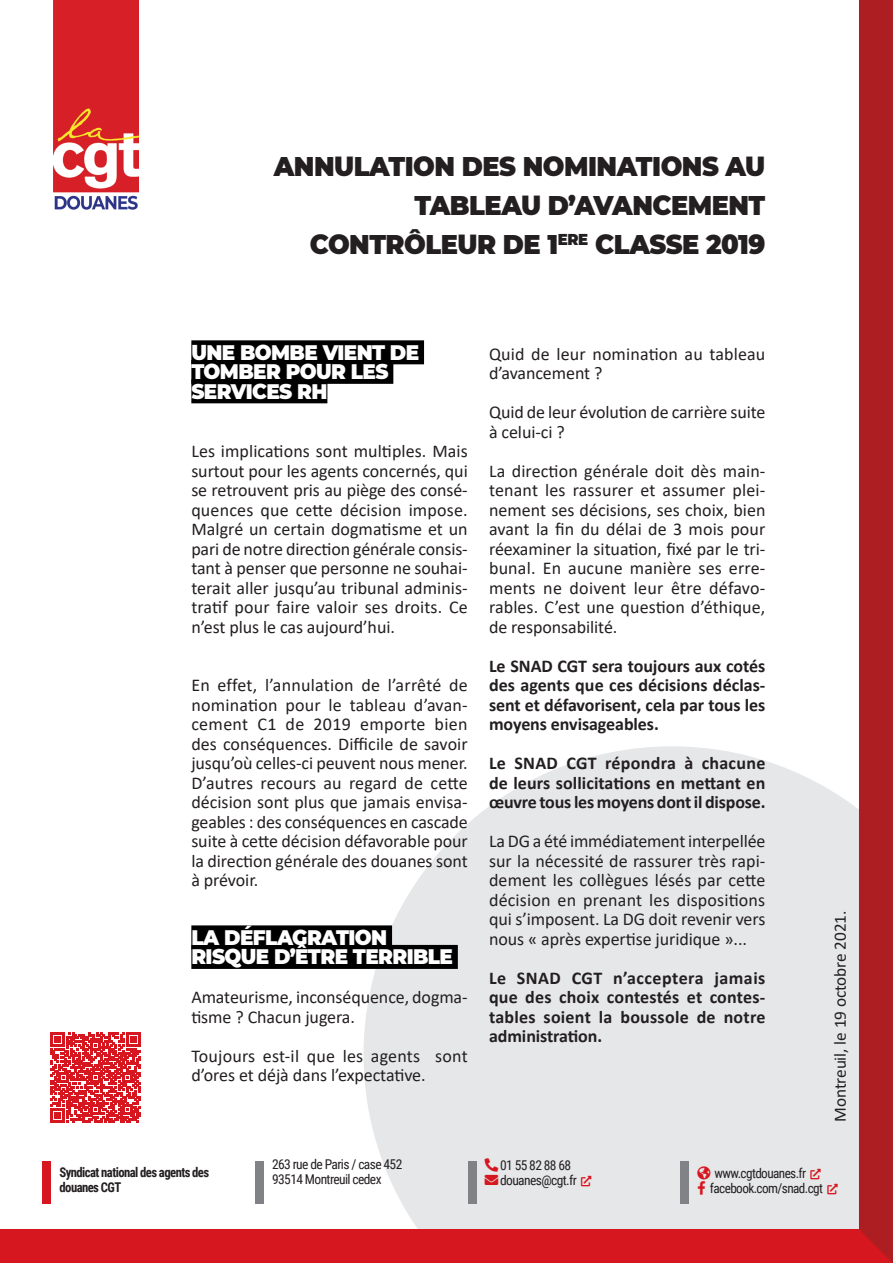
<style>
.page{position:relative;width:893px;height:1263px;background:#fff}
.page>*{position:absolute;margin:0;border:0;box-sizing:border-box;transform-origin:0 0}
.t1{font:900 27px/39px "Montserrat";letter-spacing:-.02em;color:#231f20;text-align:right;scale:.95 1}
.t2{font:900 21px/19.5px "Montserrat";letter-spacing:-.03em;color:#fff;scale:.95 1}
.t3{font:18px/19.5px "Calibri";letter-spacing:-.005em;color:#231f20;text-align:justify}
.t4{font:700 18px/19.5px "Calibri";letter-spacing:-.005em;color:#231f20;text-align:justify}
.t5{font:17.25px "Calibri";letter-spacing:-.005em;color:#231f20}
.t6{font:13.5px/15px "Roboto Condensed";letter-spacing:-.045em;color:#231f20}
.t7{font:700 13.5px/15px "Roboto Condensed";letter-spacing:-.045em;color:#231f20;scale:.94 1}
.s1{color:#d7171f}
</style>
<div class="page">
<svg style="left:364px;top:746px;width:495px;height:483px;background:#e8e9eb"></svg>
<div style="left:43px;top:1161px;width:8px;height:42px;background:#d7171f"></div>
<div style="left:255px;top:1161px;width:9px;height:42px;background:#808285"></div>
<div style="left:468px;top:1161px;width:8px;height:42px;background:#808285"></div>
<div style="left:680px;top:1161px;width:9px;height:42px;background:#808285"></div>
<div style="left:0;top:1229px;width:893px;height:34px;background:#d7171f"></div>
<div style="left:859px;top:0;width:34px;height:1263px;background:#ad1e22"></div>
<img style="left:53px;top:0;width:85px;height:210px">
<div style="left:191px;top:340px;width:233px;height:24px;background:#000"></div>
<div style="left:191px;top:360px;width:202px;height:24px;background:#000"></div>
<div style="left:191px;top:379px;width:136px;height:24px;background:#000"></div>
<div style="left:191px;top:925px;width:201px;height:24px;background:#000"></div>
<div style="left:191px;top:945px;width:267px;height:24px;background:#000"></div>
<svg style="left:51px;top:1032px;width:90px;height:90px"></svg>
<svg style="left:485px;top:1158px;width:13px;height:27px"></svg>
<svg style="left:581px;top:1176px;width:10px;height:10px"></svg>
<svg style="left:811px;top:1168px;width:10px;height:11px"></svg>
<svg style="left:697px;top:1166px;width:13px;height:28px"></svg>
<svg style="left:827px;top:1183px;width:11px;height:11px"></svg>
<h1 class="t1" style="left:274px;top:145px;width:519px">ANNULATION DES NOMINATIONS AU<br>TABLEAU D’AVANCEMENT<br>CONTRÔLEUR DE 1<sup>ERE</sup> CLASSE 2019</h1>
<p class="t2" style="left:191px;top:341px;width:241px">UNE BOMBE VIENT DE<br>TOMBER POUR LES<br>SERVICES RH</p>
<p class="t3" style="left:191px;top:441px;width:278px">Les implications sont multiples. Mais surtout pour les agents concernés, qui se retrouvent pris au piège des consé&shy;quences que cette décision impose.<br>Malgré un certain dogmatisme et un pari de notre direction générale consis&shy;tant à penser que personne ne souhai&shy;terait aller jusqu’au tribunal adminis&shy;tratif pour faire valoir ses droits. Ce n’est plus le cas aujourd’hui.</p>
<p class="t3" style="left:191px;top:675px;width:278px">En effet, l’annulation de l’arrêté de nomination pour le tableau d’avan&shy;cement C1 de 2019 emporte bien des conséquences. Difficile de savoir jusqu’où celles-ci peuvent nous mener.<br>D’autres recours au regard de cette décision sont plus que jamais envisa&shy;geables : des conséquences en cascade suite à cette décision défavorable pour la direction générale des douanes sont à prévoir.</p>
<p class="t2" style="left:191px;top:926px;width:277px">LA DÉFLAGRATION<br>RISQUE D’ÊTRE TERRIBLE</p>
<p class="t3" style="left:191px;top:987px;width:278px">Amateurisme, inconséquence, dogma&shy;tisme ? Chacun jugera.</p>
<p class="t3" style="left:191px;top:1046px;width:278px">Toujours est-il que les agents sont d’ores et déjà dans l’expectative.</p>
<p class="t3" style="left:489px;top:344px;width:278px">Quid de leur nomination au tableau d’avancement ?</p>
<p class="t3" style="left:489px;top:402px;width:278px">Quid de leur évolution de carrière suite à celui-ci ?</p>
<p class="t3" style="left:489px;top:461px;width:278px">La direction générale doit dès main&shy;tenant les rassurer et assumer plei&shy;nement ses décisions, ses choix, bien avant la fin du délai de 3 mois pour réexaminer la situation, fixé par le tri&shy;bunal. En aucune manière ses erre&shy;ments ne doivent leur être défavo&shy;rables. C’est une question d’éthique, de responsabilité.</p>
<p class="t4" style="left:489px;top:656px;width:278px">Le SNAD CGT sera toujours aux cotés des agents que ces décisions déclas&shy;sent et défavorisent, cela par tous les moyens envisageables.</p>
<p class="t4" style="left:489px;top:753px;width:278px">Le SNAD CGT répondra à chacune de leurs sollicitations en mettant en œuvre tous les moyens dont il dispose.</p>
<p class="t3" style="left:489px;top:831px;width:278px">La DG a été immédiatement interpellée sur la nécessité de rassurer très rapi&shy;dement les collègues lésés par cette décision en prenant les dispositions qui s’imposent. La DG doit revenir vers nous « après expertise juridique »...</p>
<p class="t4" style="left:489px;top:968px;width:278px">Le SNAD CGT n’acceptera jamais que des choix contestés et contes&shy;tables soient la boussole de notre administration.</p>
<p class="t5" style="left:828px;top:1122px;width:213px;rotate:-90deg">Montreuil, le 19 octobre 2021.</p>
<p class="t7" style="left:60px;top:1164px;width:161px">Syndicat national des agents des douanes CGT</p>
<p class="t6" style="left:272px;top:1156px;width:132px">263 rue de Paris / case 452<br>93514 Montreuil cedex</p>
<p class="t6" style="left:500px;top:1157px;width:93px;text-indent:-15px"><span class="s1">□■●▼</span> 01 55 82 88 68 douanes@cgt.fr <span class="s1">▼■●●■●▼</span></p>
<p class="t6" style="left:697px;top:1165px;width:125px"><span class="s1">●□▲</span> www.cgtdouanes.fr <span class="s1">▼■●●■●▼</span></p>
<p class="t6" style="left:697px;top:1180px;width:142px"><span class="s1">□□</span> facebook.com/snad.cgt <span class="s1">▼■●●■●▼</span></p>
</div>
